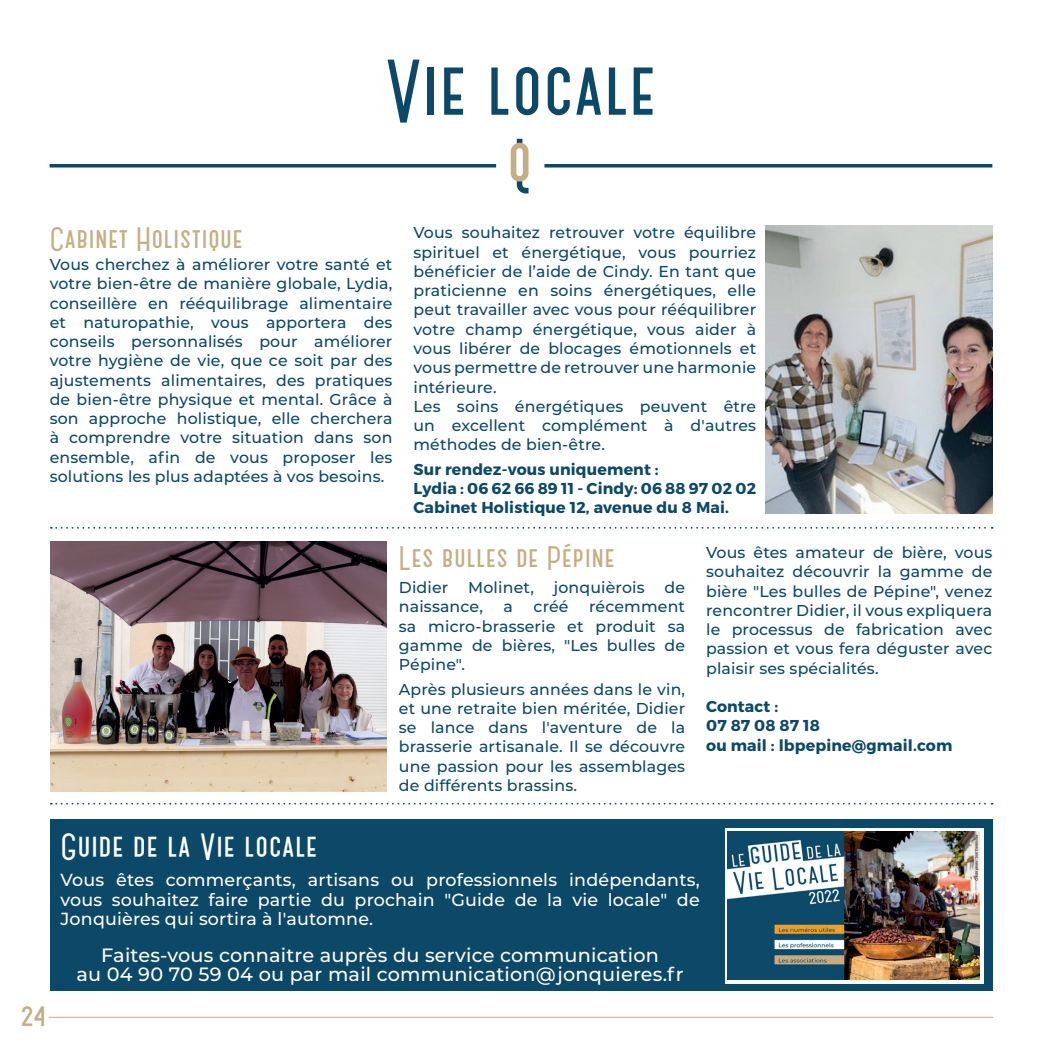
<style>
.page{position:relative;width:1042px;height:1042px;background:#fff}
.page>*{position:absolute;margin:0;border:0;box-sizing:border-box;transform-origin:0 0}
.t1{font:600 78.75px "Catorze 27 Style 1";color:#0c4868}
.t2{font:600 33.25px "Catorze 27 Style 1";letter-spacing:.01em;color:#fff}
.t3{font:600 29.75px "Catorze 27 Style 1";letter-spacing:.01em;color:#c6ad83}
.t4{font:900 24.5px "Catorze 27 Style 1";color:#c6ad83}
.t5{font:500 19.25px/19.2px "Montserrat";letter-spacing:.01em;color:#fff;text-align:center}
.t6{font:500 17.5px/19.2px "Montserrat";letter-spacing:.01em;color:#fff;text-align:justify}
.t7{font:500 15.75px/19.2px "Montserrat";letter-spacing:.01em;color:#0c4868;text-align:justify}
.t8{font:700 15.75px/19.2px "Montserrat";letter-spacing:.01em;color:#0c4868}
</style>
<div class="page">
<hr style="left:544px;top:164px;width:448px;height:3px;background:#0c4868">
<hr style="left:50px;top:164px;width:446px;height:3px;background:#0c4868">
<svg style="left:510px;top:138px;width:19px;height:56px"></svg>
<hr style="left:49px;top:1017px;width:944px;height:1px;background:#c6ad83">
<svg style="left:51px;top:527px;width:941px;height:2px"></svg>
<svg style="left:51px;top:803px;width:941px;height:1px"></svg>
<img style="left:765px;top:225px;width:227px;height:288px">
<div style="left:50px;top:819px;width:942px;height:172px;background:#0c4868"></div>
<div style="left:724px;top:828px;width:259px;height:155px;background:linear-gradient(to right,#fff,#fff)"></div>
<img style="left:727px;top:831px;width:252px;height:148px">
<img style="left:51px;top:542px;width:336px;height:249px">
<h1 class="t1" style="left:384px;top:41px;width:273px">Vie locale</h1>
<h3 class="t3" style="left:50px;top:220px;width:195px">Cabinet Holistique</h3>
<p class="t7" style="left:50px;top:254px;width:344px">Vous cherchez à améliorer votre santé et votre bien-être de manière globale, Lydia, conseillère en rééquilibrage alimentaire et naturopathie, vous apportera des conseils personnalisés pour améliorer votre hygiène de vie, que ce soit par des ajustements alimentaires, des pratiques de bien-être physique et mental. Grâce à son approche holistique, elle cherchera à comprendre votre situation dans son ensemble, afin de vous proposer les solutions les plus adaptées à vos besoins.</p>
<p class="t7" style="left:413px;top:223px;width:344px;text-align:left">Vous souhaitez retrouver votre équilibre spirituel et énergétique, vous pourriez bénéficier de l’aide de Cindy. En tant que praticienne en soins énergétiques, elle peut travailler avec vous pour rééquilibrer votre champ énergétique, vous aider à vous libérer de blocages émotionnels et vous permettre de retrouver une harmonie intérieure.<br>Les soins énergétiques peuvent être un excellent complément à d'autres méthodes de bien-être.</p>
<p class="t8" style="left:413px;top:460px;width:344px">Sur rendez-vous uniquement :<br>Lydia : 06 62 66 89 11 - Cindy: 06 88 97 02 02<br>Cabinet Holistique 12, avenue du 8 Mai.</p>
<h3 class="t3" style="left:399px;top:539px;width:217px">Les bulles de Pépine</h3>
<p class="t7" style="left:399px;top:577px;width:51px">Didier</p>
<p class="t7" style="left:468px;top:577px;width:67px">Molinet,</p>
<p class="t7" style="left:554px;top:577px;width:92px">jonquièrois</p>
<p class="t7" style="left:664px;top:577px;width:22px">de</p>
<p class="t7" style="left:399px;top:596px;width:86px">naissance,</p>
<p class="t7" style="left:503px;top:596px;width:11px">a</p>
<p class="t7" style="left:533px;top:596px;width:37px">créé</p>
<p class="t7" style="left:399px;top:596px;width:288px;text-indent:190px">récemment sa micro-brasserie et produit sa gamme de bières, "Les bulles de Pépine".</p>
<p class="t7" style="left:399px;top:679px;width:288px">Après plusieurs années dans le vin, et une retraite bien méritée, Didier se lance dans l'aventure de la brasserie artisanale. Il se découvre une passion pour les assemblages de différents brassins.</p>
<p class="t7" style="left:706px;top:542px;width:288px">Vous êtes amateur de bière, vous souhaitez découvrir la gamme de bière "Les bulles de Pépine", venez rencontrer Didier, il vous expliquera le processus de fabrication avec passion et vous fera déguster avec plaisir ses spécialités.</p>
<p class="t8" style="left:706px;top:697px;width:248px">Contact :<br>07 87 08 87 18<br>ou mail : lbpepine@gmail.com</p>
<h3 class="t4" style="left:21px;top:1000px;width:25px">24</h3>
<h2 class="t2" style="left:60px;top:826px;width:259px">Guide de la Vie locale</h2>
<p class="t6" style="left:60px;top:870px;width:641px">Vous êtes commerçants, artisans ou professionnels indépendants, vous souhaitez faire partie du prochain "Guide de la vie locale" de Jonquières qui sortira à l'automne.</p>
<p class="t5" style="left:76px;top:944px;width:609px">Faites-vous connaitre auprès du service communication<br>au 04 90 70 59 04 ou par mail communication@jonquieres.fr</p>
</div>
